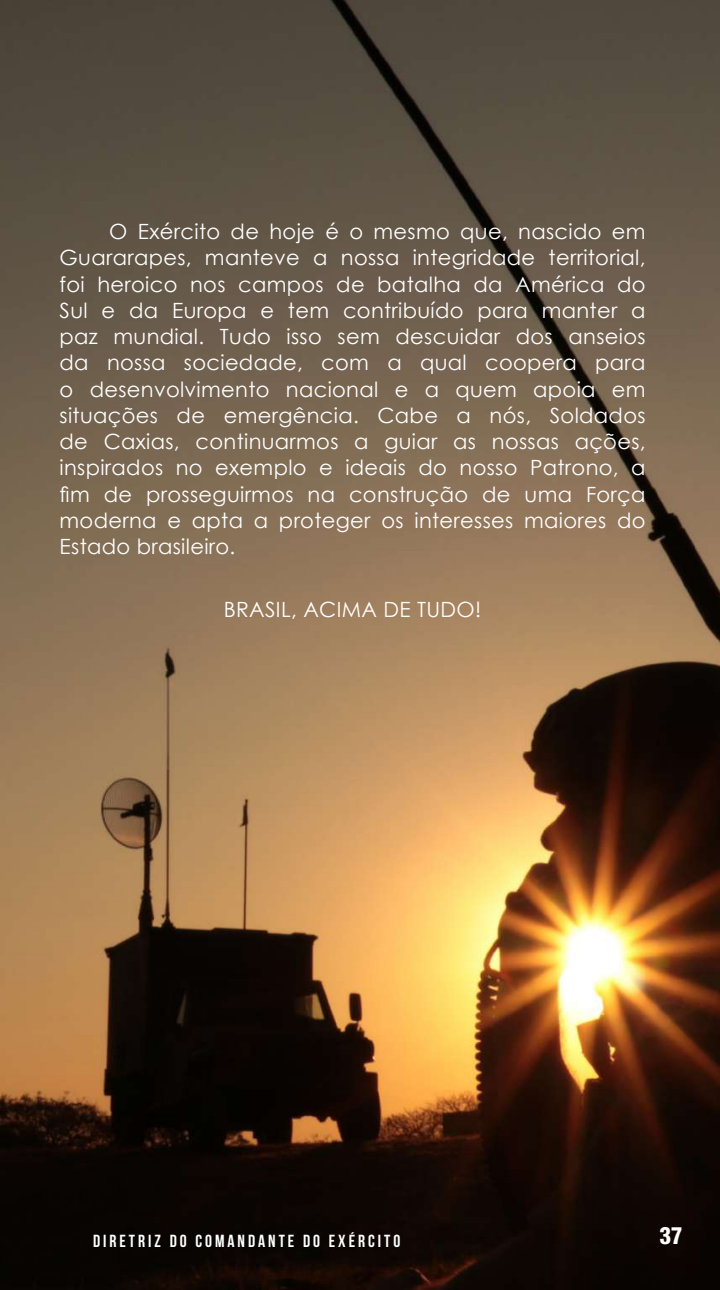
<style>
.page{position:relative;width:720px;height:1290px;background:#fff}
.page>*{position:absolute;margin:0;border:0;box-sizing:border-box;transform-origin:0 0}
.t1{font:900 condensed 22.75px "Helvetica LT";color:#fff}
.t2{font:21px/26.2px "Century Gothic";letter-spacing:.015em;color:#fff;text-align:justify}
.t3{font:700 17.5px "Bebas Neue";letter-spacing:.17em;color:#fff}
</style>
<div class="page">
<img style="left:0;top:0;width:719px;height:1290px">
<p class="t2" style="left:60px;top:218px;width:587px;text-indent:50px">O Exército de hoje é o mesmo que, nascido em Guararapes, manteve a nossa integridade territorial, foi heroico nos campos de batalha da América do Sul e da Europa e tem contribuído para manter a paz mundial. Tudo isso sem descuidar dos anseios da nossa sociedade, com a qual coopera para o desenvolvimento nacional e a quem apoia em situações de emergência. Cabe a nós, Soldados de Caxias, continuarmos a guiar as nossas ações, inspirados no exemplo e ideais do nosso Patrono, a fim de prosseguirmos na construção de uma Força moderna e apta a proteger os interesses maiores do Estado brasileiro.</p>
<p class="t2" style="left:224px;top:596px;width:259px">BRASIL, ACIMA DE TUDO!</p>
<p class="t3" style="left:93px;top:1232px;width:309px">DIRETRIZ DO COMANDANTE DO EXÉRCITO</p>
<p class="t1" style="left:659px;top:1221px;width:24px">37</p>
</div>
